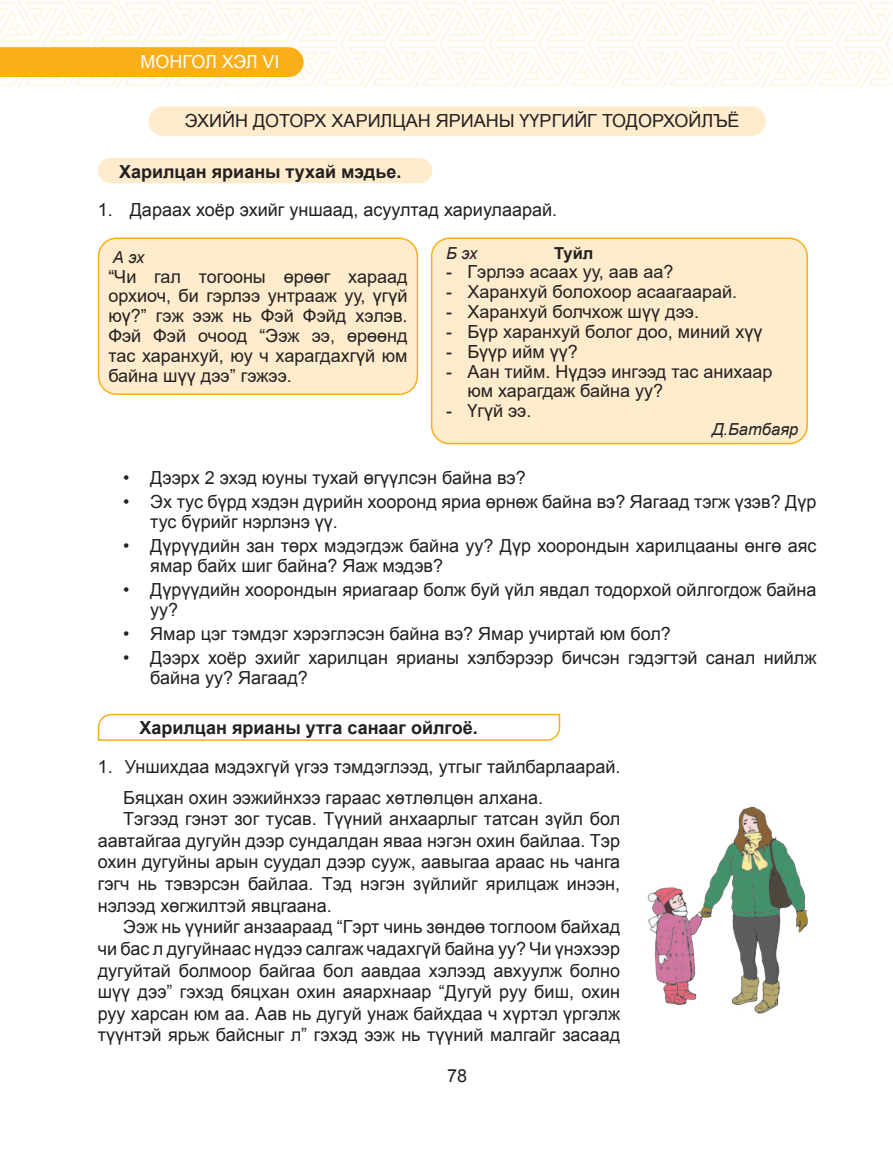
<style>
.page{position:relative;width:893px;height:1149px;background:#fff}
.page>*{position:absolute;margin:0;border:0;box-sizing:border-box;transform-origin:0 0}
.t1{font:18px/21.6px "MAK Arial";color:#231f20}
.t2{font:18px/19.8px "Arial";color:#231f20}
.t3{font:700 18px "Arial";color:#231f20}
.t4{font:18px "MAK Arial";letter-spacing:-.005em;color:#fff}
.t5{font:italic 16.5px "Arial";color:#231f20}
.t6{font:700 16.5px "Arial";color:#231f20}
</style>
<div class="page">
<svg style="left:0;top:0;width:892px;height:87px"></svg>
<div style="left:148px;top:106px;width:618px;height:30px;background:#feeccd;border-radius:15px"></div>
<div style="left:98px;top:158px;width:334px;height:25px;background:#feeccd;border-radius:13px"></div>
<div style="left:432px;top:238px;width:375px;height:205px;background:#feeccd;border-radius:18px"></div>
<div style="left:431px;top:237px;width:377px;height:207px;border:2px solid #faaf18;border-radius:18px"></div>
<div style="left:99px;top:238px;width:318px;height:156px;background:#feeccd;border-radius:18px"></div>
<div style="left:98px;top:237px;width:320px;height:158px;border:2px solid #faaf18;border-radius:18px"></div>
<svg style="left:97px;top:713px;width:464px;height:28px"></svg>
<img style="left:647px;top:806px;width:161px;height:208px">
<p class="t4" style="left:141px;top:55px;width:140px">МОНГОЛ ХЭЛ VI</p>
<p class="t1" style="left:185px;top:111px;width:556px">ЭХИЙН ДОТОРХ ХАРИЛЦАН ЯРИАНЫ ҮҮРГИЙГ ТОДОРХОЙЛЪЁ</p>
<p class="t3" style="left:119px;top:159px;width:284px">Харилцан ярианы тухай мэдье.</p>
<p class="t1" style="left:98px;top:200px;width:461px">1. Дараах хоёр эхийг уншаад, асуултад хариулаарай.</p>
<p class="t5" style="left:446px;top:242px;width:33px">Б эх</p>
<p class="t6" style="left:554px;top:241px;width:41px">Туйл</p>
<p class="t2" style="left:446px;top:262px;width:229px">- Гэрлээ асаах уу, аав аа?</p>
<p class="t2" style="left:446px;top:282px;width:292px">- Харанхуй болохоор асаагаарай.</p>
<p class="t2" style="left:446px;top:301px;width:254px">- Харанхуй болчхож шүү дээ.</p>
<p class="t2" style="left:446px;top:321px;width:318px">- Бүр харанхуй болог доо, миний хүү</p>
<p class="t2" style="left:446px;top:341px;width:133px">- Бүүр ийм үү?</p>
<p class="t2" style="left:467px;top:361px;width:306px;text-indent:-21px">- Аан тийм. Нүдээ ингээд тас анихаар юм харагдаж байна уу?</p>
<p class="t2" style="left:446px;top:400px;width:87px">- Үгүй ээ.</p>
<p class="t5" style="left:712px;top:419px;width:88px">Д.Батбаяр</p>
<p class="t5" style="left:113px;top:246px;width:33px">А эх</p>
<p class="t2" style="left:108px;top:266px;width:301px;text-align:justify">“Чи гал тогооны өрөөг хараад орхиоч, би гэрлээ унтрааж уу, үгүй юү?” гэж ээж нь Фэй Фэйд хэлэв.<br>Фэй Фэй очоод “Ээж ээ, өрөөнд тас харанхуй, юу ч харагдахгүй юм байна шүү дээ” гэжээ.</p>
<p class="t1" style="left:123px;top:468px;width:404px">• Дээрх 2 эхэд юуны тухай өгүүлсэн байна вэ?</p>
<p class="t1" style="left:150px;top:493px;width:668px;line-height:19.8px;text-indent:-27px">• Эх тус бүрд хэдэн дүрийн хооронд яриа өрнөж байна вэ? Яагаад тэгж үзэв? Дүр тус бүрийг нэрлэнэ үү.</p>
<p class="t1" style="left:150px;top:537px;width:668px;line-height:19.8px;text-indent:-27px">• Дүрүүдийн зан төрх мэдэгдэж байна уу? Дүр хоорондын харилцааны өнгө аяс ямар байх шиг байна? Яаж мэдэв?</p>
<p class="t1" style="left:150px;top:581px;width:668px;line-height:19.8px;text-indent:-27px">• Дүрүүдийн хоорондын яриагаар болж буй үйл явдал тодорхой ойлгогдож байна уу?</p>
<p class="t1" style="left:123px;top:624px;width:549px">• Ямар цэг тэмдэг хэрэглэсэн байна вэ? Ямар учиртай юм бол?</p>
<p class="t1" style="left:150px;top:649px;width:668px;line-height:19.8px;text-indent:-27px">• Дээрх хоёр эхийг харилцан ярианы хэлбэрээр бичсэн гэдэгтэй санал нийлж байна уу? Яагаад?</p>
<p class="t3" style="left:139px;top:714px;width:340px">Харилцан ярианы утга санааг ойлгоё.</p>
<p class="t1" style="left:123px;top:753px;width:499px;line-height:30.2px;text-indent:-26px">1. Уншихдаа мэдэхгүй үгээ тэмдэглээд, утгыг тайлбарлаарай.<br>Бяцхан охин ээжийнхээ гараас хөтлөлцөн алхана.</p>
<p class="t1" style="left:98px;top:809px;width:524px;text-align:justify;text-indent:26px">Тэгээд гэнэт зог тусав. Түүний анхаарлыг татсан зүйл бол аавтайгаа дугуйн дээр сундалдан яваа нэгэн охин байлаа. Тэр охин дугуйны арын суудал дээр сууж, аавыгаа араас нь чанга гэгч нь тэвэрсэн байлаа. Тэд нэгэн зүйлийг ярилцаж инээн, нэлээд хөгжилтэй явцгаана.</p>
<p class="t1" style="left:98px;top:917px;width:524px;text-align:justify;text-indent:26px">Ээж нь үүнийг анзаараад “Гэрт чинь зөндөө тоглоом байхад чи бас л дугуйнаас нүдээ салгаж чадахгүй байна уу? Чи үнэхээр дугуйтай болмоор байгаа бол аавдаа хэлээд авхуулж болно шүү дээ” гэхэд бяцхан охин аяархнаар “Дугуй руу биш, охин руу харсан юм аа. Аав нь дугуй унаж байхдаа ч хүртэл үргэлж түүнтэй ярьж байсныг л” гэхэд ээж нь түүний малгайг засаад</p>
<p class="t1" style="left:447px;top:1066px;width:22px">78</p>
</div>
